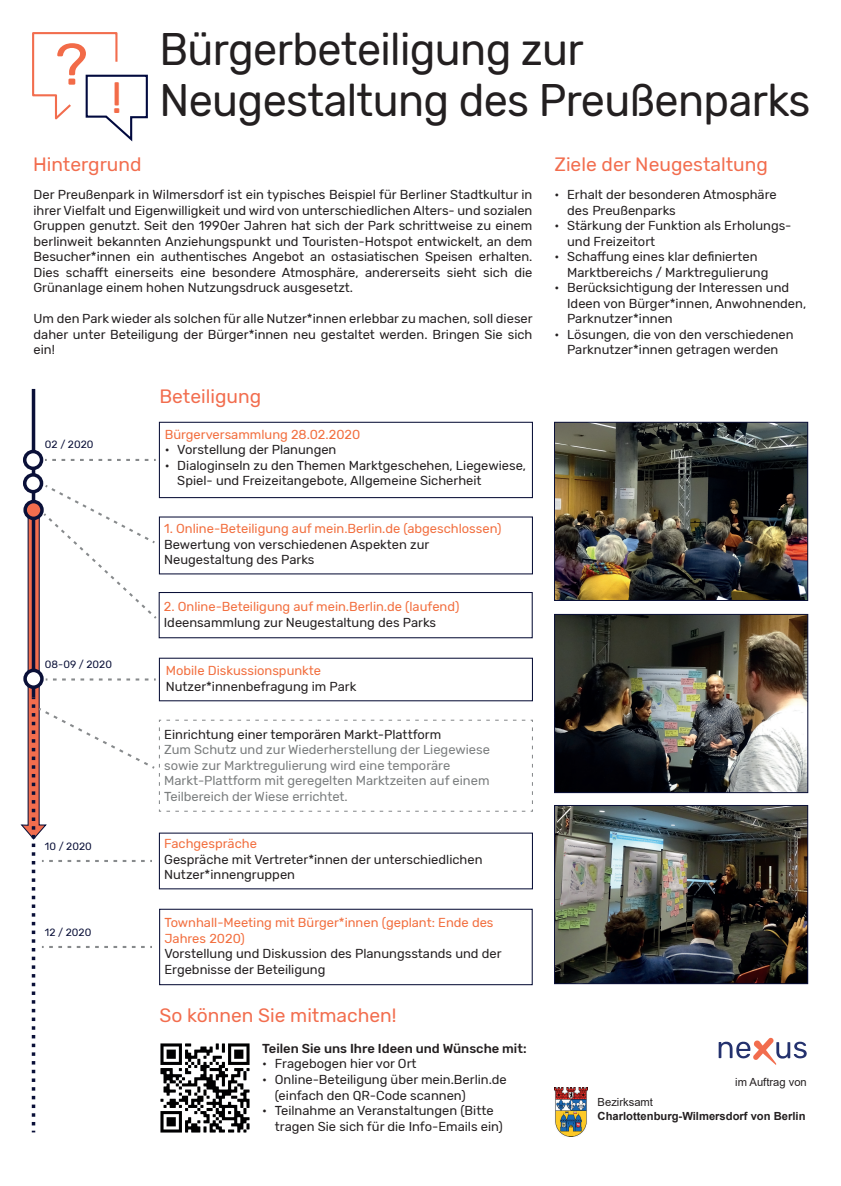
<style>
.page{position:relative;width:841px;height:1186px;background:#fff}
.page>*{position:absolute;margin:0;border:0;box-sizing:border-box;transform-origin:0 0}
.t1{font:58.38px "Rubik";color:#f26b48;scale:1.07 1}
.t2{font:45.5px/50.7px "Rubik";letter-spacing:-.015em;color:#231f20;scale:.95 1}
.t3{font:43.78px "Rubik";color:#f26b48;scale:1.07 1}
.t4{font:19.25px "Rubik";color:#f26d4e}
.t5{font:12.95px/15.5px "Rubik";color:#231f20}
.t6{font:12.95px/15.5px "Rubik";color:#f26e3e}
.t7{font:12.95px/15.5px "Rubik";color:#7a7d7e}
.t8{font:500 12.95px "Rubik";color:#231f20}
.t9{font:700 11.2px "Arial";color:#231f20}
.t10{font:11.2px "Arial";color:#231f20}
.t11{font:10.5px "Rubik";color:#0a1038}
</style>
<div class="page">
<img style="left:556px;top:616px;width:249px;height:175px">
<img style="left:556px;top:424px;width:249px;height:174px">
<svg style="left:32px;top:32px;width:116px;height:110px"></svg>
<div style="left:159px;top:422px;width:374px;height:76px;border:1px solid #0a1038"></div>
<hr style="left:32px;top:389px;width:3px;height:308px;background:#0a1038">
<div style="left:25px;top:451px;width:16px;height:17px;background:#fff;border-radius:50%"></div>
<div style="left:23px;top:450px;width:20px;height:20px;border:4px solid #0a1038;border-radius:50%"></div>
<div style="left:25px;top:475px;width:16px;height:17px;background:#fff;border-radius:50%"></div>
<div style="left:23px;top:473px;width:20px;height:20px;border:4px solid #0a1038;border-radius:50%"></div>
<img style="left:160px;top:1132px;width:87px;height:1px">
<svg style="left:45px;top:459px;width:111px;height:2px"></svg>
<img style="left:718px;top:1037px;width:89px;height:28px">
<img style="left:554px;top:1087px;width:33px;height:49px">
<img style="left:556px;top:807px;width:249px;height:175px">
<div style="left:554px;top:422px;width:253px;height:178px;border:1px solid #0a1038"></div>
<div style="left:554px;top:614px;width:253px;height:179px;border:1px solid #0a1038"></div>
<div style="left:554px;top:805px;width:253px;height:179px;border:1px solid #0a1038"></div>
<svg style="left:20px;top:483px;width:513px;height:649px"></svg>
<h1 class="t1" style="left:55px;top:39px;width:32px">?</h1>
<h3 class="t3" style="left:111px;top:79px;width:12px">!</h3>
<h3 class="t4" style="left:33px;top:156px;width:110px">Hintergrund</h3>
<h2 class="t2" style="left:159px;top:27px;width:686px">Bürgerbeteiligung zur<br>Neugestaltung des Preußenparks</h2>
<h3 class="t4" style="left:554px;top:156px;width:215px">Ziele der Neugestaltung</h3>
<p class="t5" style="left:33px;top:187px;width:500px;text-align:justify">Der Preußenpark in Wilmersdorf ist ein typisches Beispiel für Berliner Stadtkultur in ihrer Vielfalt und Eigenwilligkeit und wird von unterschiedlichen Alters- und sozialen Gruppen genutzt. Seit den 1990er Jahren hat sich der Park schrittweise zu einem berlinweit bekannten Anziehungspunkt und Touristen-Hotspot entwickelt, an dem Besucher*innen ein authentisches Angebot an ostasiatischen Speisen erhalten.<br>Dies schafft einerseits eine besondere Atmosphäre, andererseits sieht sich die Grünanlage einem hohen Nutzungsdruck ausgesetzt.</p>
<p class="t5" style="left:33px;top:312px;width:500px;text-align:justify">Um den Park wieder als solchen für alle Nutzer*innen erlebbar zu machen, soll dieser daher unter Beteiligung der Bürger*innen neu gestaltet werden. Bringen Sie sich ein!</p>
<p class="t11" style="left:45px;top:440px;width:50px">02 / 2020</p>
<p class="t11" style="left:45px;top:659px;width:68px">08-09 / 2020</p>
<p class="t11" style="left:45px;top:842px;width:48px">10 / 2020</p>
<p class="t11" style="left:45px;top:927px;width:48px">12 / 2020</p>
<h3 class="t4" style="left:159px;top:387px;width:103px">Beteiligung</h3>
<p class="t6" style="left:165px;top:427px;width:197px">Bürgerversammlung 28.02.2020</p>
<p class="t5" style="left:165px;top:443px;width:173px">• Vorstellung der Planungen</p>
<p class="t5" style="left:177px;top:458px;width:350px;text-indent:-13px">• Dialoginseln zu den Themen Marktgeschehen, Liegewiese,<br>Spiel- und Freizeitangebote, Allgemeine Sicherheit</p>
<p class="t6" style="left:164px;top:522px;width:338px">1. Online-Beteiligung auf mein.Berlin.de (abgeschlossen)</p>
<p class="t5" style="left:164px;top:537px;width:266px">Bewertung von verschiedenen Aspekten zur<br>Neugestaltung des Parks</p>
<p class="t6" style="left:164px;top:599px;width:297px">2. Online-Beteiligung auf mein.Berlin.de (laufend)</p>
<p class="t5" style="left:164px;top:615px;width:274px">Ideensammlung zur Neugestaltung des Parks</p>
<p class="t6" style="left:166px;top:663px;width:157px">Mobile Diskussionspunkte</p>
<p class="t5" style="left:166px;top:679px;width:192px">Nutzer*innenbefragung im Park</p>
<p class="t5" style="left:164px;top:727px;width:278px">Einrichtung einer temporären Markt-Plattform</p>
<p class="t7" style="left:164px;top:743px;width:327px">Zum Schutz und zur Wiederherstellung der Liegewiese sowie zur Marktregulierung wird eine temporäre Markt-Plattform mit geregelten Marktzeiten auf einem Teilbereich der Wiese errichtet.</p>
<p class="t6" style="left:164px;top:836px;width:94px">Fachgespräche</p>
<p class="t5" style="left:164px;top:851px;width:320px">Gespräche mit Vertreter*innen der unterschiedlichen<br>Nutzer*innengruppen</p>
<p class="t6" style="left:164px;top:915px;width:330px">Townhall-Meeting mit Bürger*innen (geplant: Ende des<br>Jahres 2020)</p>
<p class="t5" style="left:164px;top:946px;width:338px">Vorstellung und Diskussion des Planungsstands und der<br>Ergebnisse der Beteiligung</p>
<h3 class="t4" style="left:159px;top:1006px;width:238px">So können Sie mitmachen!</h3>
<p class="t8" style="left:262px;top:1040px;width:266px">Teilen Sie uns Ihre Ideen und Wünsche mit:</p>
<p class="t5" style="left:262px;top:1057px;width:156px">• Fragebogen hier vor Ort</p>
<p class="t5" style="left:275px;top:1072px;width:233px;text-indent:-13px">• Online-Beteiligung über mein.Berlin.de (einfach den QR-Code scannen)</p>
<p class="t5" style="left:275px;top:1103px;width:229px;text-indent:-13px">• Teilnahme an Veranstaltungen (Bitte tragen Sie sich für die Info-Emails ein)</p>
<p class="t5" style="left:567px;top:187px;width:211px;text-indent:-13px">• Erhalt der besonderen Atmosphäre des Preußenparks</p>
<p class="t5" style="left:567px;top:218px;width:226px;text-indent:-13px">• Stärkung der Funktion als Erholungs&shy;und Freizeitort</p>
<p class="t5" style="left:567px;top:249px;width:203px;text-indent:-13px">• Schaffung eines klar definierten<br>Marktbereichs / Marktregulierung</p>
<p class="t5" style="left:567px;top:281px;width:240px;text-indent:-13px">• Berücksichtigung der Interessen und<br>Ideen von Bürger*innen, Anwohnenden,<br>Parknutzer*innen</p>
<p class="t5" style="left:554px;top:327px;width:240px;text-align:center">• Lösungen, die von den verschiedenen<br>Parknutzer*innen getragen werden</p>
<p class="t10" style="left:735px;top:1077px;width:73px">im Auftrag von</p>
<p class="t10" style="left:597px;top:1098px;width:57px">Bezirksamt</p>
<p class="t9" style="left:597px;top:1111px;width:209px">Charlottenburg-Wilmersdorf von Berlin</p>
</div>
